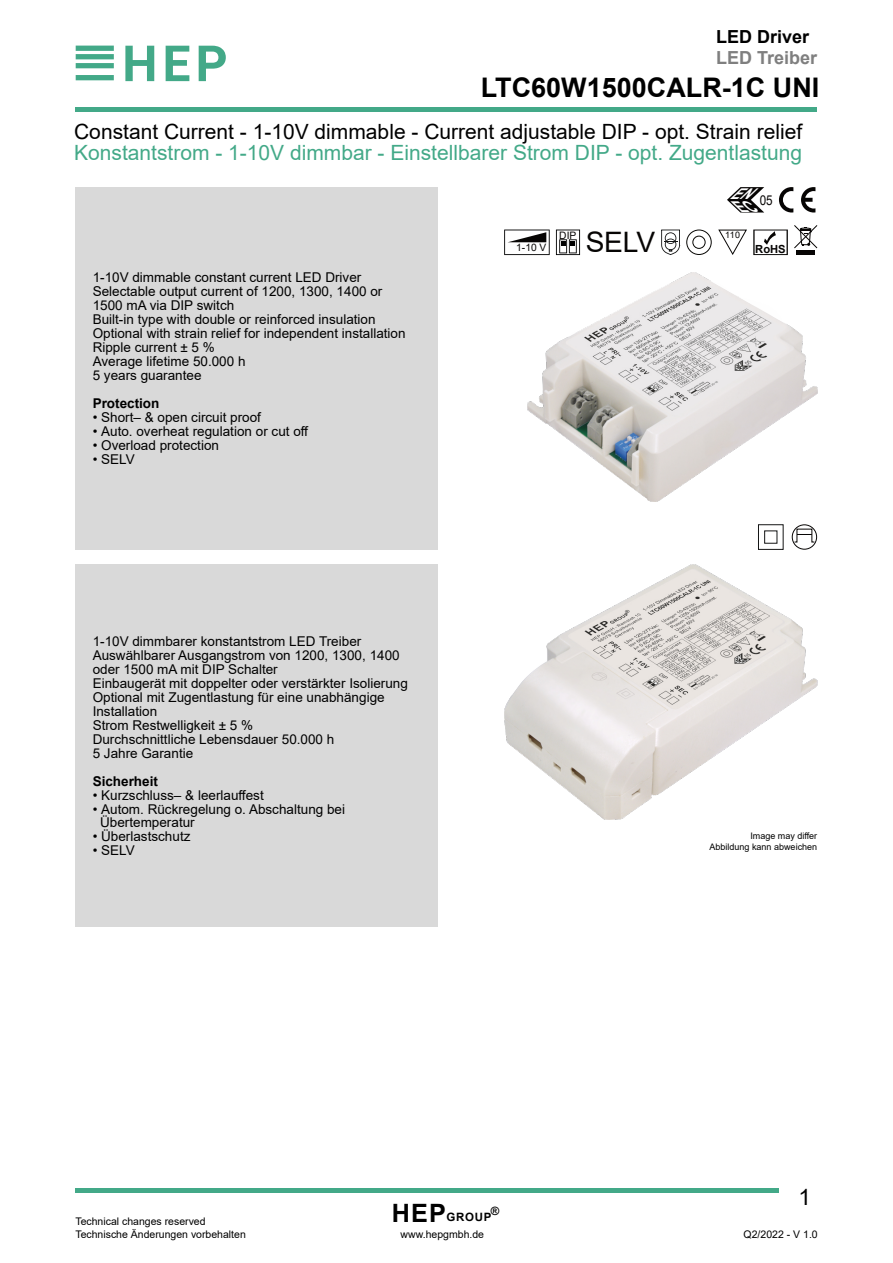
<style>
.page{position:relative;width:893px;height:1263px;background:#fff}
.page>*{position:absolute;margin:0;border:0;box-sizing:border-box;transform-origin:0 0}
.t1{font:28.2px "Arial";color:#070504}
.t2{font:700 27px "Arial";color:#000}
.t3{font:22.5px "Arial";color:#000}
.t4{font:21px "Arial";color:#000}
.t5{font:21px "Arial";color:#43a988}
.t6{font:700 18px "Arial";color:#7f7f7f}
.t7{font:700 18px "Arial";color:#000}
.t8{font:italic 700 14.85px/12.6px "Arial";color:#fff;scale:.93 1}
.t9{font:13.65px "Arial";color:#070504;scale:.86 1}
.t10{font:13.5px/14px "Arial";color:#000}
.t11{font:700 13.5px "Arial";color:#000}
.t12{font:700 11.55px "Arial";letter-spacing:.06em;color:#000}
.t13{font:700 11.25px "Arial";color:#070504}
.t14{font:10.5px/12.6px "Arial";color:#000}
.t15{font:10.2px "Arial";color:#070504}
.t16{font:9px/10.5px "Arial";color:#000;text-align:right}
.t17{font:9px "Arial";color:#070504}
.s1{font-size:25.2px}
</style>
<div class="page">
<hr style="left:76px;top:108px;width:741px;height:4px;background:#43a988">
<hr style="left:76px;top:1189px;width:703px;height:4px;background:#43a988">
<svg style="left:76px;top:75px;width:38px;height:5px"></svg>
<svg style="left:76px;top:46px;width:38px;height:22px"></svg>
<svg style="left:125px;top:46px;width:29px;height:35px"></svg>
<svg style="left:166px;top:46px;width:23px;height:35px"></svg>
<svg style="left:199px;top:46px;width:27px;height:35px"></svg>
<div style="left:76px;top:565px;width:362px;height:362px;background:#d9d9d9"></div>
<div style="left:76px;top:187px;width:362px;height:362px;background:#d9d9d9"></div>
<div style="left:797px;top:250px;width:18px;height:5px;background:#070504"></div>
<svg style="left:794px;top:225px;width:23px;height:24px"></svg>
<svg style="left:753px;top:230px;width:35px;height:25px"></svg>
<svg style="left:727px;top:187px;width:37px;height:25px"></svg>
<svg style="left:718px;top:230px;width:29px;height:25px"></svg>
<div style="left:686px;top:230px;width:26px;height:25px;border:1px solid #080704;border-radius:50%"></div>
<div style="left:692px;top:236px;width:14px;height:13px;border:1px solid #080704;border-radius:50%"></div>
<svg style="left:779px;top:187px;width:14px;height:25px"></svg>
<svg style="left:801px;top:187px;width:14px;height:25px"></svg>
<svg style="left:556px;top:230px;width:24px;height:25px"></svg>
<svg style="left:661px;top:230px;width:19px;height:25px"></svg>
<svg style="left:504px;top:230px;width:46px;height:25px"></svg>
<div style="left:792px;top:524px;width:25px;height:26px;border:1px solid #070504;border-radius:50%"></div>
<svg style="left:793px;top:528px;width:22px;height:15px"></svg>
<div style="left:758px;top:524px;width:26px;height:26px;border:1px solid #141515"></div>
<div style="left:764px;top:530px;width:13px;height:14px;border:1px solid #141515"></div>
<img style="left:528px;top:272px;width:289px;height:230px">
<img style="left:504px;top:565px;width:313px;height:255px">
<h3 class="t7" style="left:716px;top:30px;width:95px">LED Driver</h3>
<h3 class="t6" style="left:716px;top:51px;width:103px">LED Treiber</h3>
<h2 class="t2" style="left:481px;top:77px;width:340px">LTC60W1500CALR-1C UNI</h2>
<h3 class="t4" style="left:74px;top:124px;width:729px">Constant Current - 1-10V dimmable - Current adjustable DIP - opt. Strain relief</h3>
<h3 class="t5" style="left:74px;top:145px;width:729px">Konstantstrom - 1-10V dimmbar - Einstellbarer Strom DIP - opt. Zugentlastung</h3>
<p class="t10" style="left:93px;top:272px;width:314px">1-10V dimmable constant current LED Driver Selectable output current of 1200, 1300, 1400 or 1500 mA via DIP switch<br>Built-in type with double or reinforced insulation Optional with strain relief for independent installation Ripple current ± 5 %<br>Average lifetime 50.000 h<br>5 years guarantee</p>
<p class="t11" style="left:93px;top:398px;width:68px">Protection</p>
<p class="t10" style="left:93px;top:411px;width:170px">• Short– &amp; open circuit proof</p>
<p class="t10" style="left:93px;top:425px;width:217px">• Auto. overheat regulation or cut off</p>
<p class="t10" style="left:93px;top:439px;width:128px">• Overload protection</p>
<p class="t10" style="left:93px;top:453px;width:44px">• SELV</p>
<p class="t10" style="left:93px;top:636px;width:317px">1-10V dimmbarer konstantstrom LED Treiber Auswählbarer Ausgangstrom von 1200, 1300, 1400 oder 1500 mA mit DIP Schalter<br>Einbaugerät mit doppelter oder verstärkter Isolierung Optional mit Zugentlastung für eine unabhängige Installation<br>Strom Restwelligkeit ± 5 %<br>Durchschnittliche Lebensdauer 50.000 h<br>5 Jahre Garantie</p>
<p class="t11" style="left:93px;top:776px;width:67px">Sicherheit</p>
<p class="t10" style="left:93px;top:789px;width:173px">• Kurzschluss– &amp; leerlauffest</p>
<p class="t10" style="left:100px;top:803px;width:246px;text-indent:-8px">• Autom. Rückregelung o. Abschaltung bei<br>Übertemperatur</p>
<p class="t10" style="left:93px;top:831px;width:99px">• Überlastschutz</p>
<p class="t10" style="left:93px;top:845px;width:44px">• SELV</p>
<p class="t15" style="left:516px;top:244px;width:32px">1-10 V</p>
<p class="t15" style="left:559px;top:231px;width:19px">DIP</p>
<h1 class="t1" style="left:585px;top:232px;width:71px">SELV</h1>
<p class="t8" style="left:741px;top:189px;width:39px;text-indent:-12px">EN<br>EC</p>
<p class="t9" style="left:760px;top:195px;width:17px">05</p>
<p class="t17" style="left:725px;top:231px;width:17px">110</p>
<p class="t13" style="left:755px;top:245px;width:32px">RoHS</p>
<p class="t16" style="left:710px;top:832px;width:109px">Image may differ<br>Abbildung kann abweichen</p>
<p class="t14" style="left:75px;top:1216px;width:172px">Technical changes reserved<br>Technische Änderungen vorbehalten</p>
<p class="t12" style="left:392px;top:1212px;width:101px"><span class="s1">HEP</span>GROUP</p>
<p class="t12" style="left:491px;top:1206px;width:10px">®</p>
<p class="t14" style="left:401px;top:1229px;width:85px">www.hepgmbh.de</p>
<h3 class="t3" style="left:798px;top:1188px;width:14px">1</h3>
<p class="t14" style="left:744px;top:1229px;width:76px">Q2/2022 - V 1.0</p>
</div>
